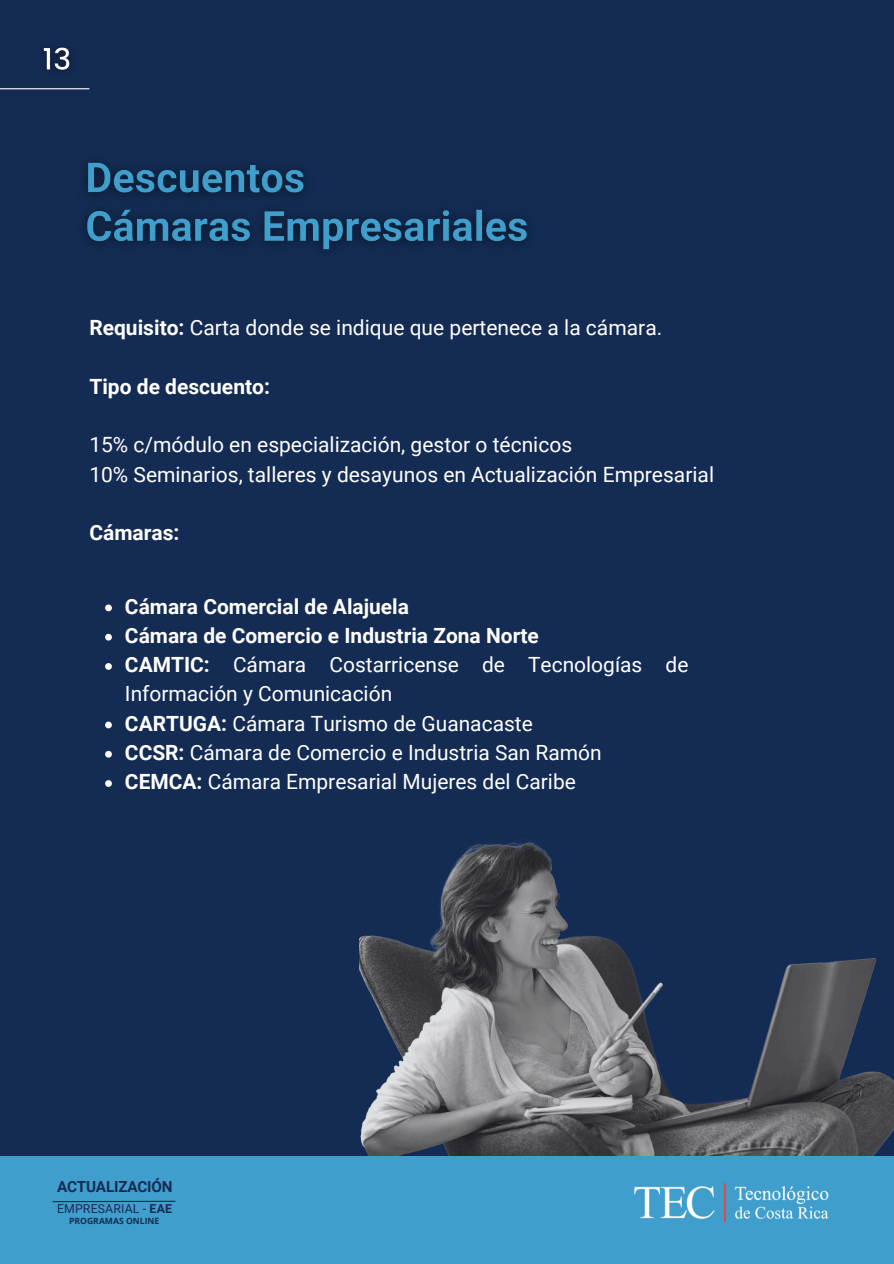
<style>
.page{position:relative;width:894px;height:1264px;background:#fff}
.page>*{position:absolute;margin:0;border:0;box-sizing:border-box;transform-origin:0 0}
.t1{font:21px/29.2px "Roboto";color:#fff}
.t2{font:700 21px "Roboto";color:#fff}
.t3{font:700 15.3px "Roboto";letter-spacing:-.015em;color:#142c54}
.t4{font:12.3px "Roboto";letter-spacing:.015em;color:#142c54}
.t5{font:700 8.55px "Open Sans";color:#142c54}
.s1{font-weight:700}
</style>
<div class="page">
<div style="left:0;top:0;width:893px;height:1263px;background:#142c54"></div>
<hr style="left:0;top:88px;width:89px;height:1px;background:#fff">
<img style="left:359px;top:842px;width:534px;height:313px">
<img style="left:84px;top:161px;width:445px;height:90px">
<img style="left:43px;top:47px;width:28px;height:25px">
<svg style="left:105px;top:604px;width:7px;height:7px"></svg>
<svg style="left:105px;top:634px;width:7px;height:6px"></svg>
<svg style="left:105px;top:663px;width:7px;height:7px"></svg>
<svg style="left:105px;top:721px;width:7px;height:7px"></svg>
<svg style="left:105px;top:751px;width:7px;height:6px"></svg>
<svg style="left:105px;top:780px;width:7px;height:7px"></svg>
<div style="left:0;top:1155px;width:893px;height:108px;background:#409ecc"></div>
<img style="left:634px;top:1183px;width:195px;height:39px">
<hr style="left:53px;top:1200px;width:122px;height:2px;background:#142c54">
<p class="t1" style="left:89px;top:313px;width:574px"><span class="s1">Requisito:</span> Carta donde se indique que pertenece a la cámara.</p>
<h3 class="t2" style="left:89px;top:374px;width:182px">Tipo de descuento:</h3>
<h2 class="t1" style="left:89px;top:430px;width:626px">15% c/módulo en especialización, gestor o técnicos<br>10% Seminarios, talleres y desayunos en Actualización Empresarial</h2>
<h3 class="t2" style="left:89px;top:520px;width:92px">Cámaras:</h3>
<h2 class="t2" style="left:125px;top:594px;width:285px">Cámara Comercial de Alajuela</h2>
<p class="t2" style="left:125px;top:623px;width:415px">Cámara de Comercio e Industria Zona Norte</p>
<p class="t1" style="left:125px;top:650px;width:565px"><span class="s1">CAMTIC:</span> Cámara Costarricense de Tecnologías de<br>Información y Comunicación</p>
<p class="t1" style="left:125px;top:708px;width:409px"><span class="s1">CARTUGA:</span> Cámara Turismo de Guanacaste</p>
<p class="t1" style="left:125px;top:738px;width:478px"><span class="s1">CCSR:</span> Cámara de Comercio e Industria San Ramón</p>
<p class="t1" style="left:125px;top:767px;width:452px"><span class="s1">CEMCA:</span> Cámara Empresarial Mujeres del Caribe</p>
<p class="t3" style="left:57px;top:1178px;width:117px">ACTUALIZACIÓN</p>
<p class="t4" style="left:57px;top:1201px;width:116px">EMPRESARIAL - <span class="s1">EAE</span></p>
<h4 class="t5" style="left:69px;top:1214px;width:92px">PROGRAMAS ONLINE</h4>
</div>
